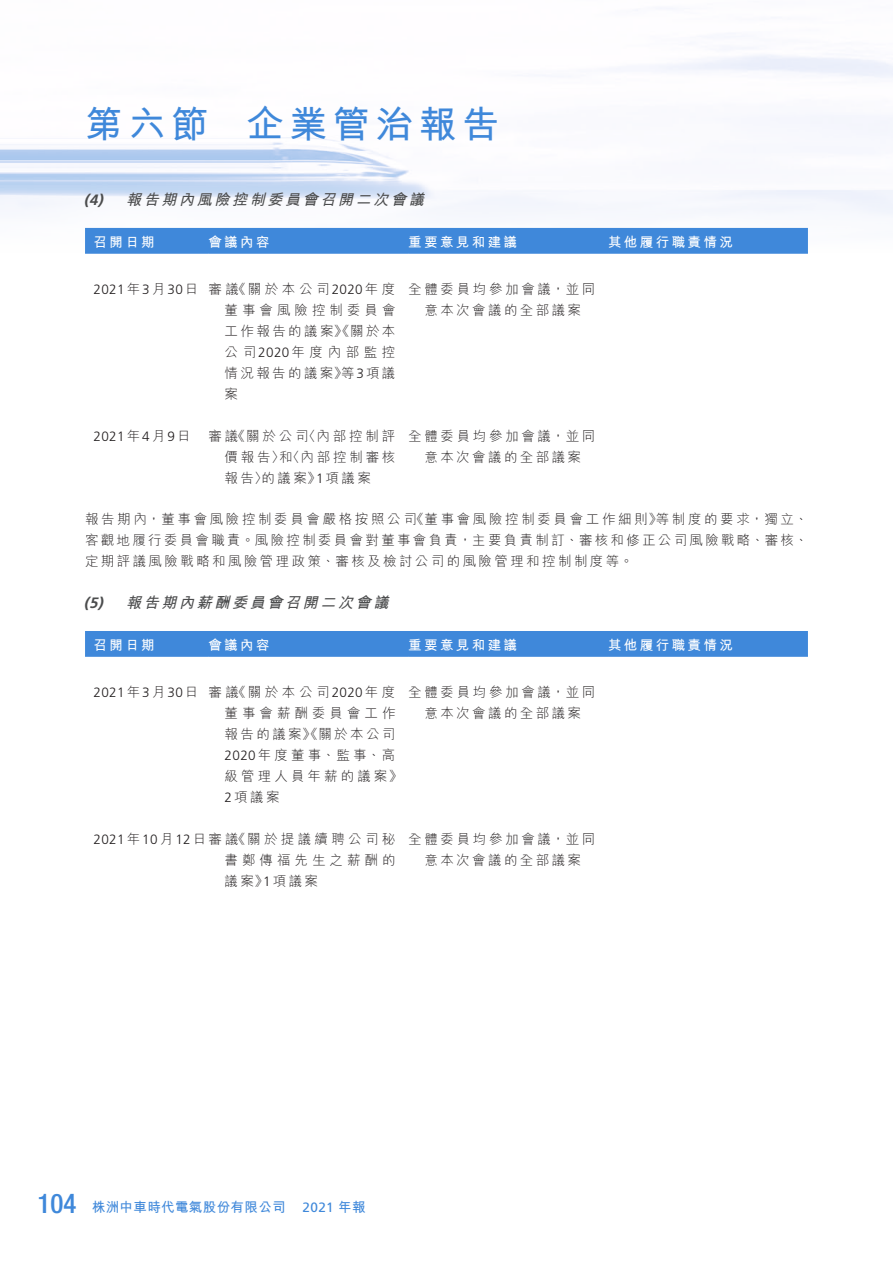
<style>
.page{position:relative;width:893px;height:1263px;background:#fff}
.page>*{position:absolute;margin:0;border:0;box-sizing:border-box;transform-origin:0 0}
.t1{font:700 37.5px "M Hei HK";letter-spacing:.15em;color:#3f88da}
._03_Heading_3{font:italic 700 15px "M Hei HK";color:#4b4c4d}
._50_Table_Body{font:300 13.5px/21px "M Hei HK";letter-spacing:.2em;color:#231f20;text-align:center}
._00_Body_text{font:300 13.5px/21px "M Hei HK";letter-spacing:.18em;color:#231f20;text-align:justify}
._50_Table_Body-2{font:300 13.5px/21px "M Hei HK";letter-spacing:.23em;color:#231f20}
._50_Table_Body-3{font:700 13.5px "M Hei HK";letter-spacing:.18em;color:#fff}
._50_Table_Body-4{font:300 13.5px "Frutiger LT Std";letter-spacing:.03em;color:#231f20}
.t2{font:700 13.5px "M Hei HK";letter-spacing:.03em;color:#3f88da}
._50_Table_Body-5{font:300 13.5px "M Hei HK";letter-spacing:.245em;color:#231f20}
._50_Table_Body-6{font:300 13.5px/21px "M Hei HK";letter-spacing:.295em;color:#231f20}
.s1{font-family:"Frutiger LT Std"}
.s2{font-family:"M Hei HK"}
.s3{font-family:"Helvetica Neue LT Std";font-weight:500;font-stretch:condensed;font-size:27px}
.s4{font-family:"Frutiger LT Std";font-weight:400}
</style>
<div class="page">
<img style="left:0;top:48px;width:893px;height:180px">
<div style="left:85px;top:228px;width:723px;height:25px;background:#3f88da"></div>
<hr style="left:85px;top:253px;width:123px;height:1px;background:#3f88da">
<hr style="left:208px;top:253px;width:200px;height:1px;background:#3f88da">
<hr style="left:408px;top:253px;width:200px;height:1px;background:#3f88da">
<hr style="left:608px;top:253px;width:200px;height:1px;background:#3f88da">
<div style="left:85px;top:631px;width:723px;height:25px;background:#3f88da"></div>
<hr style="left:85px;top:656px;width:123px;height:1px;background:#3f88da">
<hr style="left:208px;top:656px;width:200px;height:1px;background:#3f88da">
<hr style="left:408px;top:656px;width:200px;height:1px;background:#3f88da">
<hr style="left:608px;top:656px;width:200px;height:1px;background:#3f88da">
<h1 class="t1" style="left:85px;top:97px;width:416px">第六節 企業管治報告</h1>
<p class="_03_Heading_3" style="left:84px;top:188px;width:346px"><span class="s1">(4)</span> 報告期內風險控制委員會召開二次會議</p>
<p class="_50_Table_Body-3" style="left:94px;top:232px;width:63px">召開日期</p>
<p class="_50_Table_Body-3" style="left:208px;top:232px;width:63px">會議內容</p>
<p class="_50_Table_Body-3" style="left:408px;top:232px;width:110px">重要意見和建議</p>
<p class="_50_Table_Body-3" style="left:608px;top:232px;width:126px">其他履行職責情況</p>
<p class="_50_Table_Body-4" style="left:94px;top:281px;width:106px">2021<span class="s2">年</span>3<span class="s2">月</span>30<span class="s2">日</span></p>
<p class="_50_Table_Body" style="left:225px;top:278px;width:172px;text-align:justify;text-indent:-16px">審議《關於本公司<span class="s1">2020</span>年度董事會風險控制委員會工作報告的議案》《關於本公司<span class="s1">2020</span>年度內部監控情況報告的議案》等<span class="s1">3</span>項議案</p>
<p class="_50_Table_Body" style="left:408px;top:278px;width:189px">全體委員均參加會議，並同意本次會議的全部議案</p>
<p class="_50_Table_Body-4" style="left:94px;top:429px;width:98px">2021<span class="s2">年</span>4<span class="s2">月</span>9<span class="s2">日</span></p>
<p class="_50_Table_Body" style="left:225px;top:425px;width:172px;text-align:justify;text-indent:-16px">審議《關於公司〈內部控制評價報告〉和〈內部控制審核報告〉的議案》<span class="s1">1</span>項議案</p>
<p class="_50_Table_Body" style="left:408px;top:425px;width:189px">全體委員均參加會議，並同意本次會議的全部議案</p>
<p class="_00_Body_text" style="left:85px;top:508px;width:724px">報告期內，董事會風險控制委員會嚴格按照公司《董事會風險控制委員會工作細則》等制度的要求，獨立、客觀地履行委員會職責。風險控制委員會對董事會負責，主要負責制訂、審核和修正公司風險戰略、審核、定期評議風險戰略和風險管理政策、審核及檢討公司的風險管理和控制制度等。</p>
<p class="_03_Heading_3" style="left:84px;top:591px;width:311px"><span class="s1">(5)</span> 報告期內薪酬委員會召開二次會議</p>
<p class="_50_Table_Body-3" style="left:94px;top:635px;width:63px">召開日期</p>
<p class="_50_Table_Body-3" style="left:208px;top:635px;width:63px">會議內容</p>
<p class="_50_Table_Body-3" style="left:408px;top:635px;width:110px">重要意見和建議</p>
<p class="_50_Table_Body-3" style="left:608px;top:635px;width:126px">其他履行職責情況</p>
<p class="_50_Table_Body-4" style="left:94px;top:684px;width:106px">2021<span class="s2">年</span>3<span class="s2">月</span>30<span class="s2">日</span></p>
<p class="_50_Table_Body-2" style="left:225px;top:681px;width:179px;text-indent:-16px">審議《關於本公司<span class="s1">2020</span>年度董事會薪酬委員會工作報告的議案》《關於本公司<br><span class="s1">2020</span>年度董事、監事、高級管理人員年薪的議案》<br><span class="s1">2</span>項議案</p>
<p class="_50_Table_Body" style="left:408px;top:681px;width:189px">全體委員均參加會議，並同意本次會議的全部議案</p>
<p class="_50_Table_Body-5" style="left:94px;top:832px;width:303px"><span class="s1">2021</span>年<span class="s1">10</span>月<span class="s1">12</span>日審議《關於提議續聘公司秘</p>
<p class="_50_Table_Body-6" style="left:225px;top:849px;width:172px">書鄭傳福先生之薪酬的議案》<span class="s1">1</span>項議案</p>
<p class="_50_Table_Body" style="left:408px;top:828px;width:189px">全體委員均參加會議，並同意本次會議的全部議案</p>
<p class="t2" style="left:38px;top:1197px;width:329px"><span class="s3">104</span> 株洲中車時代電氣股份有限公司 <span class="s4">2021</span> 年報</p>
</div>
